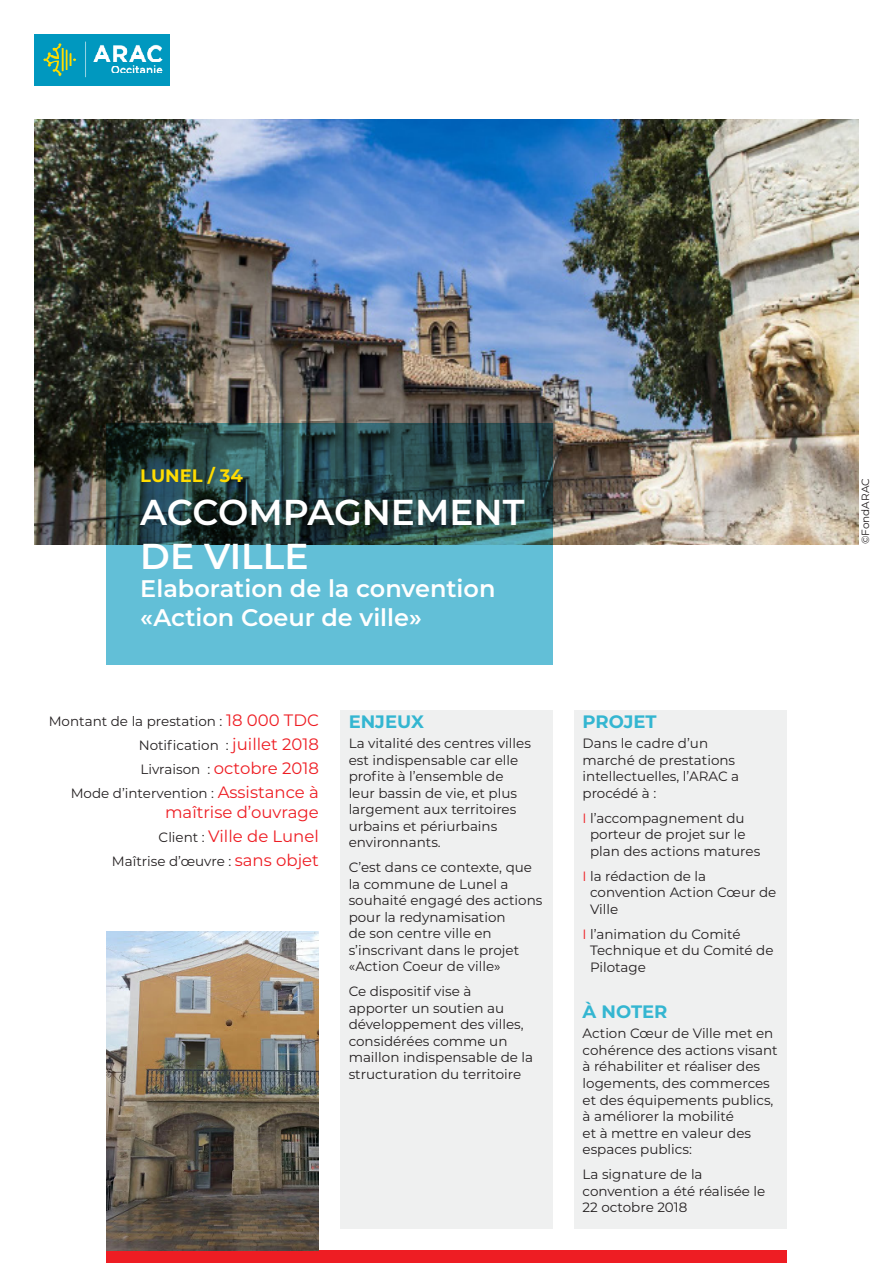
<style>
.page{position:relative;width:893px;height:1263px;background:#fff}
.page>*{position:absolute;margin:0;border:0;box-sizing:border-box;transform-origin:0 0}
.Ref-Descriptif{font:600 36px/43.2px "Montserrat";color:#fff}
.Ref-Descriptif-2{font:600 24px/28.8px "Montserrat";color:#fff}
.Titre{font:700 18px "Montserrat";color:#34b6d1}
.Ref-Lieu{font:700 18px "Montserrat";color:#ffdc01}
.t1{font:16.5px "Montserrat";color:#ee1d23}
.Texte{font:13.5px/16.5px "Montserrat";color:#231f20}
.Texte-2{font:10.5px "Montserrat";color:#231f20}
.s1{font-size:16.5px;color:#ee1d23}
.s2{font-size:13.5px;color:#231f20}
.s3{color:#ee1d23}
</style>
<div class="page">
<img style="left:34px;top:119px;width:825px;height:425px">
<svg style="left:106px;top:423px;width:447px;height:242px;background:#43818d"></svg>
<div style="left:340px;top:710px;width:213px;height:519px;background:#eff0f0"></div>
<div style="left:574px;top:710px;width:213px;height:519px;background:#eff0f0"></div>
<div style="left:106px;top:1250px;width:681px;height:13px;background:#ee1d23"></div>
<img style="left:106px;top:931px;width:213px;height:319px">
<img style="left:34px;top:34px;width:135px;height:51px">
<p class="Ref-Lieu" style="left:140px;top:463px;width:104px">LUNEL / 34</p>
<p class="Ref-Descriptif" style="left:140px;top:489px;width:386px">ACCOMPAGNEMENT<br>DE VILLE</p>
<p class="Ref-Descriptif-2" style="left:140px;top:573px;width:357px">Elaboration de la convention «Action Coeur de ville»</p>
<p class="Texte" style="left:49px;top:713px;width:272px">Montant de la prestation : <span class="s1">18 000 TDC</span></p>
<p class="Texte" style="left:139px;top:737px;width:182px">Notification : <span class="s1">juillet 2018</span></p>
<p class="t1" style="left:140px;top:757px;width:180px"><span class="s2">Livraison :</span> octobre 2018</p>
<p class="Texte" style="left:71px;top:785px;width:250px">Mode d’intervention : <span class="s1">Assistance à</span></p>
<p class="t1" style="left:165px;top:801px;width:155px">maîtrise d’ouvrage</p>
<p class="t1" style="left:159px;top:825px;width:162px"><span class="s2">Client :</span> Ville de Lunel</p>
<p class="Texte" style="left:112px;top:853px;width:209px">Maîtrise d’œuvre : <span class="s1">sans objet</span></p>
<p class="Titre" style="left:349px;top:708px;width:77px">ENJEUX</p>
<p class="Texte" style="left:349px;top:735px;width:184px">La vitalité des centres villes est indispensable car elle profite à l’ensemble de leur bassin de vie, et plus largement aux territoires urbains et périurbains environnants.</p>
<p class="Texte" style="left:349px;top:859px;width:195px">C’est dans ce contexte, que la commune de Lunel a souhaité engagé des actions pour la redynamisation<br>de son centre ville en s’inscrivant dans le projet «Action Coeur de ville»</p>
<p class="Texte" style="left:349px;top:983px;width:186px">Ce dispositif vise à apporter un soutien au développement des villes, considérées comme un maillon indispensable de la structuration du territoire</p>
<p class="Titre" style="left:583px;top:708px;width:76px">PROJET</p>
<p class="Texte" style="left:583px;top:735px;width:158px">Dans le cadre d’un marché de prestations intellectuelles, l’ARAC a procédé à :</p>
<p class="Texte" style="left:590px;top:809px;width:172px;text-indent:-7px"><span class="s3">I</span> l’accompagnement du porteur de projet sur le plan des actions matures</p>
<p class="Texte" style="left:590px;top:867px;width:188px;text-indent:-7px"><span class="s3">I</span> la rédaction de la convention Action Cœur de<br>Ville</p>
<p class="Texte" style="left:590px;top:925px;width:185px;text-indent:-7px"><span class="s3">I</span> l’animation du Comité<br>Technique et du Comité de<br>Pilotage</p>
<p class="Titre" style="left:583px;top:998px;width:86px">À NOTER</p>
<p class="Texte" style="left:583px;top:1025px;width:197px">Action Cœur de Ville met en cohérence des actions visant à réhabiliter et réaliser des logements, des commerces et des équipements publics, à améliorer la mobilité<br>et à mettre en valeur des espaces publics:</p>
<p class="Texte" style="left:583px;top:1165px;width:184px">La signature de la convention a été réalisée le<br>22 octobre 2018</p>
<p class="Texte-2" style="left:858px;top:544px;width:67px;rotate:-90deg">©FondARAC</p>
</div>
